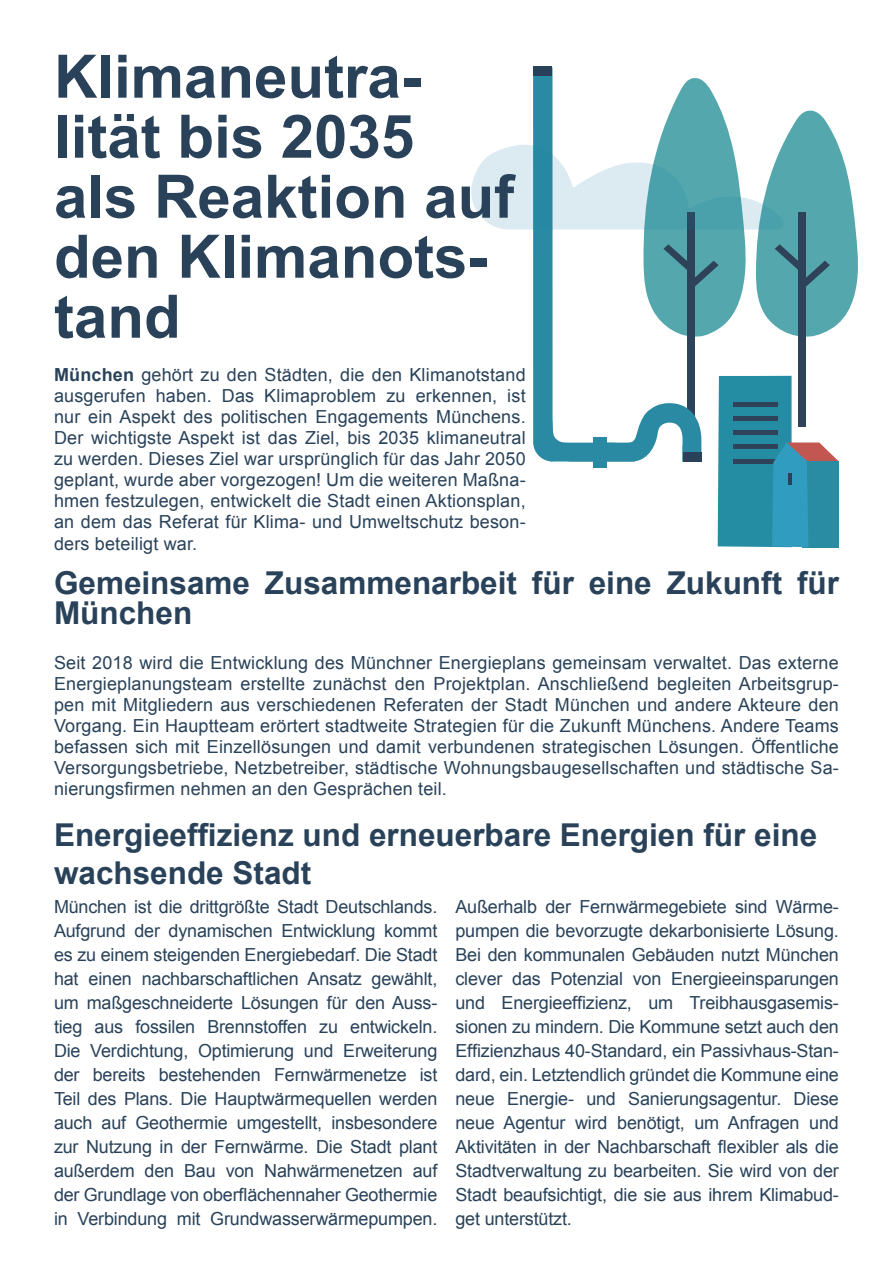
<style>
.page{position:relative;width:893px;height:1263px;background:#fff}
.page>*{position:absolute;margin:0;border:0;box-sizing:border-box;transform-origin:0 0}
.t1{font:700 60px/60px "Arial";color:#294259}
.t2{font:700 31.5px/30px "Arial";color:#294259}
.t3{font:18px/24px "Arial";color:#294259;text-align:justify}
.s1{font-weight:700}
</style>
<div class="page">
<svg style="left:471px;top:67px;width:387px;height:480px"></svg>
<h1 class="t1" style="left:54px;top:49px;width:462px">Klimaneutra&shy;lität bis 2035<br>als Reaktion auf den Klimanots&shy;tand</h1>
<p class="t3" style="left:54px;top:364px;width:473px;line-height:21.1px"><span class="s1">München</span> gehört zu den Städten, die den Klimanotstand ausgerufen haben. Das Klimaproblem zu erkennen, ist nur ein Aspekt des politischen Engagements Münchens.<br>Der wichtigste Aspekt ist das Ziel, bis 2035 klimaneutral zu werden. Dieses Ziel war ursprünglich für das Jahr 2050 geplant, wurde aber vorgezogen! Um die weiteren Maßna&shy;hmen festzulegen, entwickelt die Stadt einen Aktionsplan, an dem das Referat für Klima- und Umweltschutz beson&shy;ders beteiligt war.</p>
<h2 class="t2" style="left:54px;top:569px;width:786px">Gemeinsame Zusammenarbeit für eine Zukunft für<br>München</h2>
<p class="t3" style="left:54px;top:652px;width:786px;line-height:21px">Seit 2018 wird die Entwicklung des Münchner Energieplans gemeinsam verwaltet. Das externe Energieplanungsteam erstellte zunächst den Projektplan. Anschließend begleiten Arbeitsgrup&shy;pen mit Mitgliedern aus verschiedenen Referaten der Stadt München und andere Akteure den Vorgang. Ein Hauptteam erörtert stadtweite Strategien für die Zukunft Münchens. Andere Teams befassen sich mit Einzellösungen und damit verbundenen strategischen Lösungen. Öffentliche Versorgungsbetriebe, Netzbetreiber, städtische Wohnungsbaugesellschaften und städtische Sa&shy;nierungsfirmen nehmen an den Gesprächen teil.</p>
<h2 class="t2" style="left:54px;top:817px;width:765px;line-height:37.8px">Energieeffizienz und erneuerbare Energien für eine wachsende Stadt</h2>
<p class="t3" style="left:54px;top:894px;width:385px">München ist die drittgrößte Stadt Deutschlands.<br>Aufgrund der dynamischen Entwicklung kommt es zu einem steigenden Energiebedarf. Die Stadt hat einen nachbarschaftlichen Ansatz gewählt, um maßgeschneiderte Lösungen für den Auss&shy;tieg aus fossilen Brennstoffen zu entwickeln.<br>Die Verdichtung, Optimierung und Erweiterung der bereits bestehenden Fernwärmenetze ist Teil des Plans. Die Hauptwärmequellen werden auch auf Geothermie umgestellt, insbesondere zur Nutzung in der Fernwärme. Die Stadt plant außerdem den Bau von Nahwärmenetzen auf der Grundlage von oberflächennaher Geothermie in Verbindung mit Grundwasserwärmepumpen.</p>
<p class="t3" style="left:455px;top:894px;width:385px">Außerhalb der Fernwärmegebiete sind Wärme&shy;pumpen die bevorzugte dekarbonisierte Lösung.<br>Bei den kommunalen Gebäuden nutzt München clever das Potenzial von Energieeinsparungen und Energieeffizienz, um Treibhausgasemis&shy;sionen zu mindern. Die Kommune setzt auch den Effizienzhaus 40-Standard, ein Passivhaus-Stan&shy;dard, ein. Letztendlich gründet die Kommune eine neue Energie- und Sanierungsagentur. Diese neue Agentur wird benötigt, um Anfragen und Aktivitäten in der Nachbarschaft flexibler als die Stadtverwaltung zu bearbeiten. Sie wird von der Stadt beaufsichtigt, die sie aus ihrem Klimabud&shy;get unterstützt.</p>
</div>
